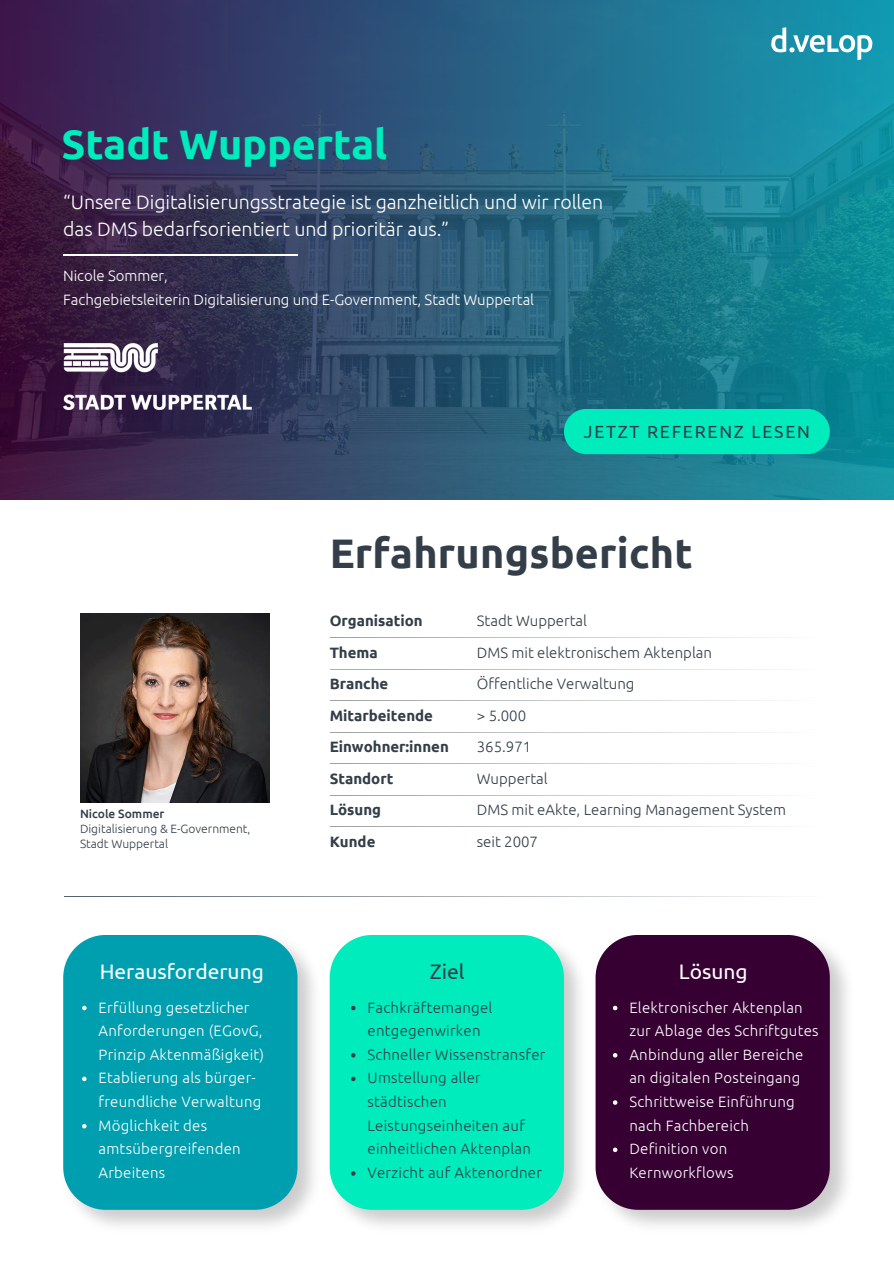
<style>
.page{position:relative;width:894px;height:1264px;background:#fff}
.page>*{position:absolute;margin:0;border:0;box-sizing:border-box;transform-origin:0 0}
.t1{font:700 41.25px "Ubuntu";letter-spacing:.005em;color:#333e48}
.t2{font:700 41.25px "Ubuntu";letter-spacing:-.005em;color:#00ecbc}
.t3{font:21px "Ubuntu";color:#fff}
.t4{font:21px "Ubuntu";color:#333e48}
.t5{font:300 19.5px/27px "Ubuntu";letter-spacing:-.005em;color:#fff}
.t6{font:17.55px "Ubuntu";letter-spacing:.1em;color:#333e48}
.t7{font:300 15px/23.7px "Ubuntu";letter-spacing:.015em;color:#fff}
.t8{font:300 15px/31.5px "Ubuntu";letter-spacing:.015em;color:#333e48}
.t9{font:300 15px/23.7px "Ubuntu";letter-spacing:-.005em;color:#fff}
.t10{font:700 15px/31.5px "Ubuntu";color:#333e48}
.t11{font:300 12px "Ubuntu";color:#333e48}
.t12{font:500 12px "Ubuntu";color:#333e48}
</style>
<div class="page">
<svg style="left:0;top:0;width:893px;height:499px;background:#295674"></svg>
<svg style="left:64px;top:896px;width:718px;height:1px"></svg>
<hr style="left:329px;top:637px;width:500px;height:1px;background:#000">
<hr style="left:329px;top:669px;width:500px;height:1px;background:#000">
<hr style="left:329px;top:700px;width:500px;height:1px;background:#000">
<hr style="left:329px;top:732px;width:500px;height:1px;background:#000">
<hr style="left:329px;top:763px;width:500px;height:1px;background:#000">
<hr style="left:329px;top:795px;width:500px;height:1px;background:#000">
<hr style="left:329px;top:826px;width:500px;height:1px;background:#000">
<img style="left:80px;top:613px;width:190px;height:189px">
<img style="left:63px;top:943px;width:251px;height:283px">
<div style="left:63px;top:934px;width:234px;height:275px;background:#009faf;border-radius:43px"></div>
<img style="left:332px;top:939px;width:248px;height:287px">
<div style="left:329px;top:934px;width:234px;height:275px;background:#00ecbc;border-radius:43px"></div>
<img style="left:598px;top:939px;width:249px;height:287px">
<div style="left:595px;top:934px;width:234px;height:275px;background:#360033;border-radius:43px"></div>
<hr style="left:63px;top:254px;width:234px;height:2px;background:#fff">
<svg style="left:771px;top:27px;width:101px;height:33px"></svg>
<div style="left:563px;top:409px;width:266px;height:45px;background:#00ecbc;border-radius:23px"></div>
<img style="left:63px;top:343px;width:188px;height:66px">
<svg style="left:82px;top:1005px;width:4px;height:5px"></svg>
<svg style="left:82px;top:1076px;width:4px;height:5px"></svg>
<svg style="left:82px;top:1124px;width:4px;height:4px"></svg>
<svg style="left:351px;top:1005px;width:4px;height:5px"></svg>
<svg style="left:351px;top:1053px;width:4px;height:4px"></svg>
<svg style="left:351px;top:1076px;width:4px;height:5px"></svg>
<svg style="left:351px;top:1171px;width:4px;height:4px"></svg>
<svg style="left:612px;top:1005px;width:5px;height:5px"></svg>
<svg style="left:612px;top:1053px;width:5px;height:4px"></svg>
<svg style="left:612px;top:1100px;width:5px;height:4px"></svg>
<svg style="left:612px;top:1147px;width:5px;height:5px"></svg>
<p class="t2" style="left:62px;top:120px;width:327px">Stadt Wuppertal</p>
<p class="t5" style="left:63px;top:189px;width:541px">“Unsere Digitalisierungsstrategie ist ganzheitlich und wir rollen das DMS bedarfsorientiert und prioritär aus.”</p>
<p class="t9" style="left:63px;top:264px;width:472px">Nicole Sommer,<br>Fachgebietsleiterin Digitalisierung und E-Government, Stadt Wuppertal</p>
<h3 class="t6" style="left:583px;top:421px;width:227px">JETZT REFERENZ LESEN</h3>
<h2 class="t12" style="left:80px;top:806px;width:86px">Nicole Sommer</h2>
<p class="t11" style="left:80px;top:821px;width:172px">Digitalisierung &amp; E-Government,</p>
<p class="t11" style="left:80px;top:836px;width:90px">Stadt Wuppertal</p>
<p class="t1" style="left:329px;top:530px;width:364px">Erfahrungsbericht</p>
<p class="t10" style="left:329px;top:605px;width:121px">Organisation<br>Thema<br>Branche<br>Mitarbeitende<br>Einwohner:innen<br>Standort<br>Lösung<br>Kunde</p>
<p class="t8" style="left:476px;top:605px;width:311px">Stadt Wuppertal<br>DMS mit elektronischem Aktenplan<br>Öffentliche Verwaltung<br>&gt; 5.000<br>365.971<br>Wuppertal<br>DMS mit eAkte, Learning Management System seit 2007</p>
<p class="t3" style="left:100px;top:959px;width:166px">Herausforderung</p>
<h4 class="t4" style="left:429px;top:959px;width:36px">Ziel</h4>
<h5 class="t3" style="left:678px;top:959px;width:70px">Lösung</h5>
<h2 class="t7" style="left:98px;top:995px;width:167px">Erfüllung gesetzlicher<br>Anforderungen (EGovG,<br>Prinzip Aktenmäßigkeit)</h2>
<p class="t7" style="left:98px;top:1065px;width:164px">Etablierung als bürger&shy;freundliche Verwaltung</p>
<p class="t7" style="left:98px;top:1113px;width:144px">Möglichkeit des amtsübergreifenden<br>Arbeitens</p>
<p class="t8" style="left:367px;top:995px;width:126px;line-height:23.7px">Fachkräftemangel entgegenwirken</p>
<p class="t8" style="left:367px;top:1038px;width:179px">Schneller Wissenstransfer</p>
<h2 class="t8" style="left:367px;top:1065px;width:165px;line-height:23.7px">Umstellung aller städtischen<br>Leistungseinheiten auf einheitlichen Aktenplan</h2>
<p class="t8" style="left:367px;top:1156px;width:176px">Verzicht auf Aktenordner</p>
<p class="t7" style="left:629px;top:995px;width:191px">Elektronischer Aktenplan zur Ablage des Schriftgutes</p>
<p class="t7" style="left:629px;top:1042px;width:175px">Anbindung aller Bereiche an digitalen Posteingang</p>
<p class="t7" style="left:629px;top:1089px;width:167px">Schrittweise Einführung nach Fachbereich</p>
<p class="t7" style="left:629px;top:1136px;width:106px">Definition von<br>Kernworkflows</p>
</div>
